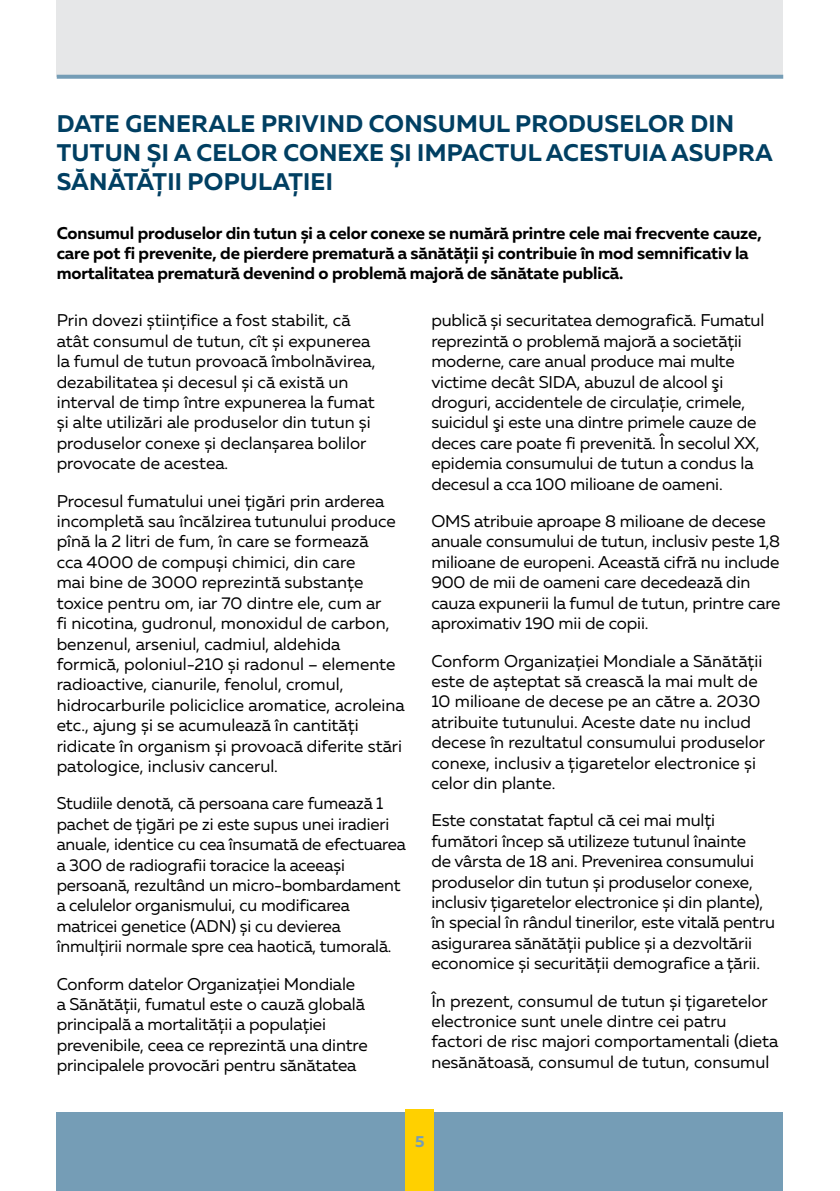
<style>
.page{position:relative;width:840px;height:1191px;background:#fff}
.page>*{position:absolute;margin:0;border:0;box-sizing:border-box;transform-origin:0 0}
.t1{font:700 24px/28.8px "Muller";letter-spacing:.01em;color:#003f62}
.t2{font:17px/20.4px "Muller";letter-spacing:-.01em;color:#000}
.t3{font:700 17px/20.4px "Muller";letter-spacing:-.01em;color:#000}
.t4{font:700 16px "Muller";color:#759db6}
</style>
<div class="page">
<div style="left:57px;top:0;width:725px;height:77px;background:#e6e7e8"></div>
<svg style="left:57px;top:75px;width:725px;height:4px;fill:#759db6"></svg>
<div style="left:57px;top:1112px;width:725px;height:79px;background:#759db6"></div>
<div style="left:405px;top:1109px;width:29px;height:82px;background:#ffd000"></div>
<h1 class="t1" style="left:57px;top:109px;width:717px">DATE GENERALE PRIVIND CONSUMUL PRODUSELOR DIN<br>TUTUN ȘI A CELOR CONEXE ȘI IMPACTUL ACESTUIA ASUPRA<br>SĂNĂTĂȚII POPULAȚIEI</h1>
<p class="t3" style="left:57px;top:222px;width:706px">Consumul produselor din tutun și a celor conexe se numără printre cele mai frecvente cauze, care pot fi prevenite, de pierdere prematură a sănătății și contribuie în mod semnificativ la mortalitatea prematură devenind o problemă majoră de sănătate publică.</p>
<p class="t2" style="left:57px;top:310px;width:320px">Prin dovezi științifice a fost stabilit, că atât consumul de tutun, cît și expunerea la fumul de tutun provoacă îmbolnăvirea, dezabilitatea și decesul și că există un interval de timp între expunerea la fumat și alte utilizări ale produselor din tutun și produselor conexe și declanșarea bolilor provocate de acestea.</p>
<p class="t2" style="left:57px;top:490px;width:349px">Procesul fumatului unei țigări prin arderea incompletă sau încălzirea tutunului produce pînă la 2 litri de fum, în care se formează<br>cca 4000 de compuși chimici, din care<br>mai bine de 3000 reprezintă substanțe toxice pentru om, iar 70 dintre ele, cum ar<br>fi nicotina, gudronul, monoxidul de carbon, benzenul, arseniul, cadmiul, aldehida formică, poloniul-210 și radonul – elemente radioactive, cianurile, fenolul, cromul, hidrocarburile policiclice aromatice, acroleina etc., ajung și se acumulează în cantități ridicate în organism și provoacă diferite stări patologice, inclusiv cancerul.</p>
<p class="t2" style="left:57px;top:793px;width:350px">Studiile denotă, că persoana care fumează 1 pachet de țigări pe zi este supus unei iradieri anuale, identice cu cea însumată de efectuarea a 300 de radiografii toracice la aceeași persoană, rezultând un micro-bombardament a celulelor organismului, cu modificarea matricei genetice (ADN) și cu devierea înmulțirii normale spre cea haotică, tumorală.</p>
<p class="t2" style="left:57px;top:973px;width:312px">Conform datelor Organizației Mondiale a Sănătății, fumatul este o cauză globală principală a mortalității a populației prevenibile, ceea ce reprezintă una dintre principalele provocări pentru sănătatea</p>
<p class="t2" style="left:431px;top:310px;width:334px">publică și securitatea demografică. Fumatul reprezintă o problemă majoră a societăţii moderne, care anual produce mai multe victime decât SIDA, abuzul de alcool şi droguri, accidentele de circulaţie, crimele, suicidul şi este una dintre primele cauze de deces care poate fi prevenită. În secolul XX, epidemia consumului de tutun a condus la decesul a cca 100 milioane de oameni.</p>
<p class="t2" style="left:431px;top:511px;width:350px">OMS atribuie aproape 8 milioane de decese anuale consumului de tutun, inclusiv peste 1,8 milioane de europeni. Această cifră nu include 900 de mii de oameni care decedează din cauza expunerii la fumul de tutun, printre care aproximativ 190 mii de copii.</p>
<p class="t2" style="left:431px;top:650px;width:335px">Conform Organizației Mondiale a Sănătății este de așteptat să crească la mai mult de 10 milioane de decese pe an către a. 2030 atribuite tutunului. Aceste date nu includ decese în rezultatul consumului produselor conexe, inclusiv a țigaretelor electronice și celor din plante.</p>
<p class="t2" style="left:431px;top:810px;width:345px">Este constatat faptul că cei mai mulți fumători încep să utilizeze tutunul înainte<br>de vârsta de 18 ani. Prevenirea consumului produselor din tutun și produselor conexe, inclusiv țigaretelor electronice și din plante), în special în rândul tinerilor, este vitală pentru asigurarea sănătății publice și a dezvoltării economice și securității demografice a țării.</p>
<p class="t2" style="left:431px;top:990px;width:348px">În prezent, consumul de tutun și țigaretelor electronice sunt unele dintre cei patru factori de risc majori comportamentali (dieta nesănătoasă, consumul de tutun, consumul</p>
<p class="t4" style="left:415px;top:1131px;width:11px">5</p>
</div>
